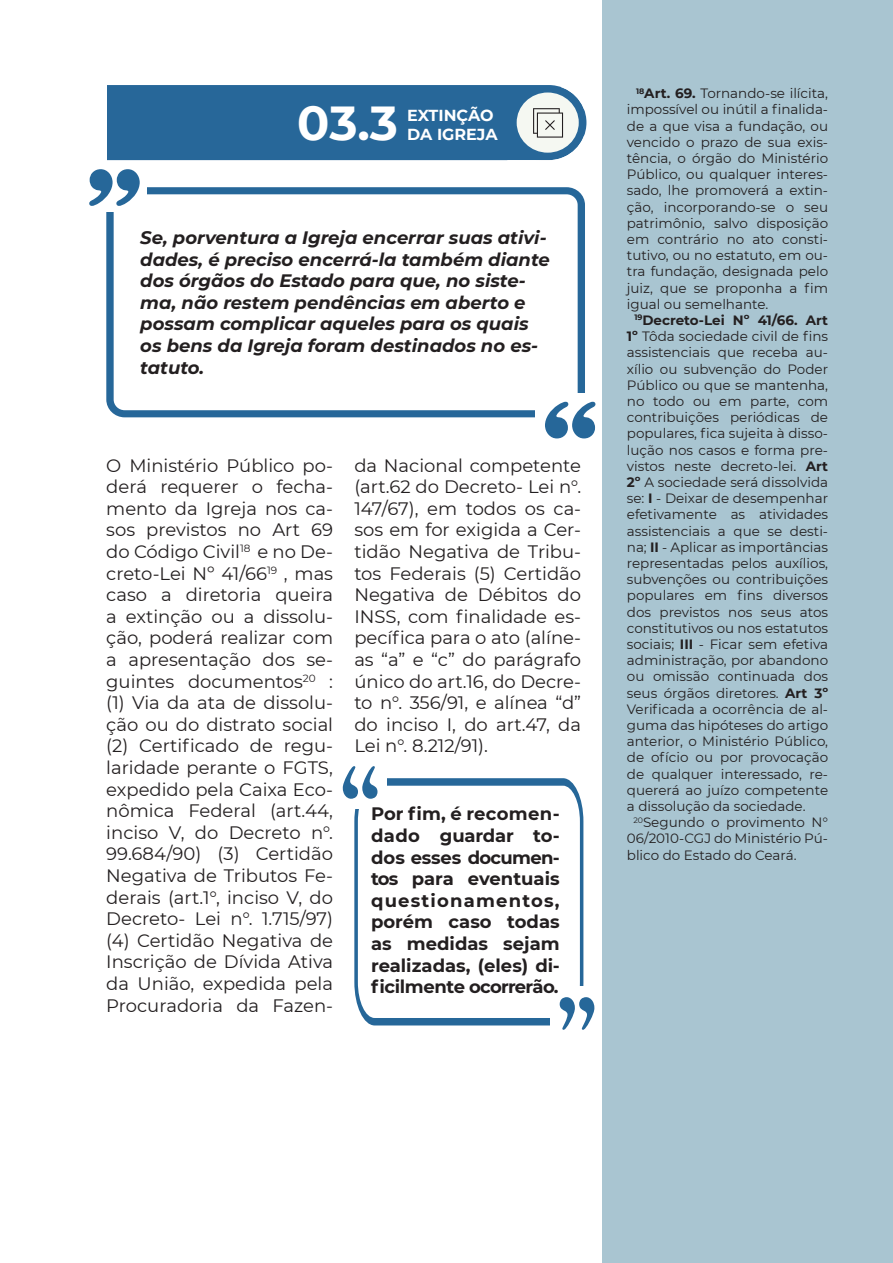
<style>
.page{position:relative;width:893px;height:1263px;background:#fff}
.page>*{position:absolute;margin:0;border:0;box-sizing:border-box;transform-origin:0 0}
.t1{font:700 47.55px "Montserrat";color:#fff}
.t2{font:18px/21.6px "Montserrat";color:#231f20;text-align:justify}
.t3{font:italic 700 18px/21.6px "Montserrat";color:#231f20}
.t4{font:700 18px/21.6px "Montserrat";color:#231f20;text-align:justify}
.t5{font:700 15.9px/18.6px "Montserrat";color:#fff}
.t6{font:13.5px/16.2px "Montserrat";color:#231f20;text-align:justify}
.s1{font-weight:700}
</style>
<div class="page">
<div style="left:602px;top:0;width:291px;height:1263px;background:#a9c5d1"></div>
<svg style="left:106px;top:187px;width:479px;height:230px"></svg>
<div style="left:82px;top:163px;width:65px;height:49px;background:#fff"></div>
<svg style="left:89px;top:169px;width:51px;height:37px"></svg>
<div style="left:535px;top:393px;width:65px;height:49px;background:#fff"></div>
<svg style="left:545px;top:402px;width:50px;height:36px"></svg>
<svg style="left:107px;top:85px;width:479px;height:75px;background:#3a74a0"></svg>
<svg style="left:354px;top:778px;width:229px;height:247px"></svg>
<div style="left:343px;top:755px;width:44px;height:54px;background:#fff"></div>
<div style="left:550px;top:986px;width:48px;height:54px;background:#fff"></div>
<svg style="left:560px;top:997px;width:34px;height:33px"></svg>
<svg style="left:343px;top:766px;width:34px;height:33px"></svg>
<h1 class="t1" style="left:297px;top:89px;width:102px">03.3</h1>
<p class="t5" style="left:407px;top:105px;width:92px">EXTINÇÃO<br>DA IGREJA</p>
<p class="t3" style="left:140px;top:226px;width:411px">Se, porventura a Igreja encerrar suas ativi&shy;dades, é preciso encerrá-la também diante dos órgãos do Estado para que, no siste&shy;ma, não restem pendências em aberto e possam complicar aqueles para os quais os bens da Igreja foram destinados no es&shy;tatuto.</p>
<p class="t2" style="left:106px;top:454px;width:228px">O Ministério Público po&shy;derá requerer o fecha&shy;mento da Igreja nos ca&shy;sos previstos no Art 69 do Código Civil<sup>18</sup> e no De&shy;creto-Lei Nº 41/66<sup>19</sup> , mas caso a diretoria queira a extinção ou a dissolu&shy;ção, poderá realizar com a apresentação dos se&shy;guintes documentos<sup>20</sup> : (1) Via da ata de dissolu&shy;ção ou do distrato social (2) Certificado de regu&shy;laridade perante o FGTS, expedido pela Caixa Eco&shy;nômica Federal (art.44, inciso V, do Decreto n°.<br>99.684/90) (3) Certidão Negativa de Tributos Fe&shy;derais (art.1°, inciso V, do Decreto- Lei n°. 1.715/97) (4) Certidão Negativa de Inscrição de Dívida Ativa da União, expedida pela Procuradoria da Fazen-</p>
<p class="t2" style="left:354px;top:454px;width:228px">da Nacional competente (art.62 do Decreto- Lei n°.<br>147/67), em todos os ca&shy;sos em for exigida a Cer&shy;tidão Negativa de Tribu&shy;tos Federais (5) Certidão Negativa de Débitos do INSS, com finalidade es&shy;pecífica para o ato (alíne&shy;as “a” e “c” do parágrafo único do art.16, do Decre&shy;to n°. 356/91, e alínea “d” do inciso I, do art.47, da Lei n°. 8.212/91).</p>
<p class="t4" style="left:371px;top:802px;width:190px">Por fim, é recomen&shy;dado guardar to&shy;dos esses documen&shy;tos para eventuais questionamentos, porém caso todas as medidas sejam realizadas, (eles) di&shy;ficilmente ocorrerão.</p>
<p class="t6" style="left:627px;top:85px;width:203px;text-indent:9px"><sup>18</sup><span class="s1">Art. 69.</span> Tornando-se ilícita, impossível ou inútil a finalida&shy;de a que visa a fundação, ou vencido o prazo de sua exis&shy;tência, o órgão do Ministério Público, ou qualquer interes&shy;sado, lhe promoverá a extin&shy;ção, incorporando-se o seu patrimônio, salvo disposição em contrário no ato consti&shy;tutivo, ou no estatuto, em ou&shy;tra fundação, designada pelo juiz, que se proponha a fim igual ou semelhante.</p>
<p class="t6" style="left:627px;top:312px;width:203px;text-indent:7px"><sup>19</sup><span class="s1">Decreto-Lei Nº 41/66. Art 1º</span> Tôda sociedade civil de fins assistenciais que receba au&shy;xílio ou subvenção do Poder Público ou que se mantenha, no todo ou em parte, com contribuições periódicas de populares, fica sujeita à disso&shy;lução nos casos e forma pre&shy;vistos neste decreto-lei. <span class="s1">Art 2º</span> A sociedade será dissolvida se: <span class="s1">I</span> - Deixar de desempenhar efetivamente as atividades assistenciais a que se desti&shy;na; <span class="s1">II</span> - Aplicar as importâncias representadas pelos auxílios, subvenções ou contribuições populares em fins diversos dos previstos nos seus atos constitutivos ou nos estatutos sociais; <span class="s1">III</span> - Ficar sem efetiva administração, por abandono ou omissão continuada dos seus órgãos diretores. <span class="s1">Art 3º </span>Verificada a ocorrência de al&shy;guma das hipóteses do artigo anterior, o Ministério Público, de ofício ou por provocação de qualquer interessado, re&shy;quererá ao juízo competente a dissolução da sociedade.</p>
<p class="t6" style="left:627px;top:814px;width:203px;text-indent:6px"><sup>20</sup>Segundo o provimento N° 06/2010-CGJ do Ministério Pú&shy;blico do Estado do Ceará.</p>
</div>
